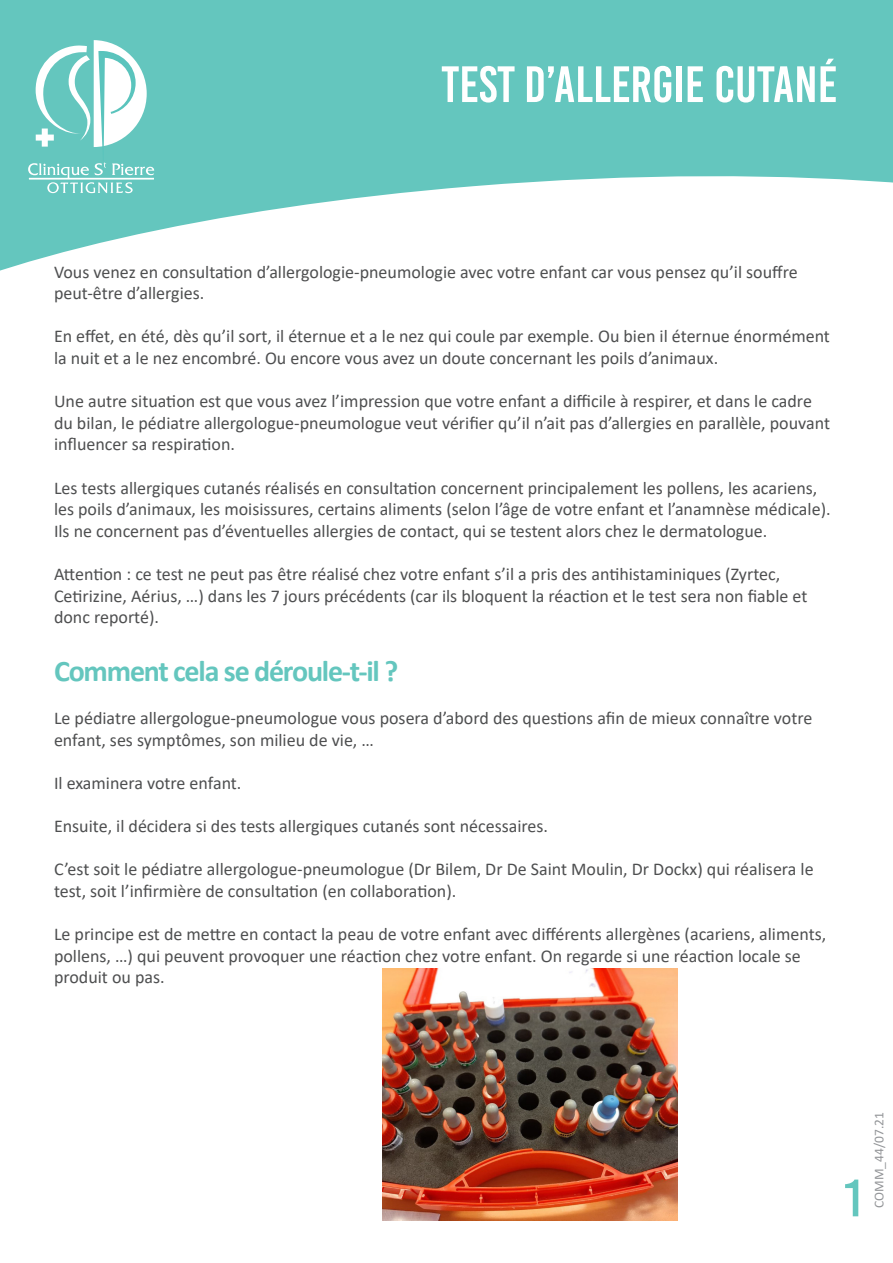
<style>
.page{position:relative;width:893px;height:1263px;background:#fff}
.page>*{position:absolute;margin:0;border:0;box-sizing:border-box;transform-origin:0 0}
.t1{font:52.5px "Bebas Kai";color:#64c6be}
.t2{font:51px "Bebas Kai";color:#fff}
.t3{font:700 30px "Calibri";letter-spacing:-.04em;color:#64c6be}
.t4{font:18px/21.6px "Calibri";color:#4e4f50}
.t5{font:13.5px "Calibri";color:#939598}
</style>
<div class="page">
<img style="left:383px;top:968px;width:294px;height:252px">
<svg style="left:0;top:0;width:893px;height:271px;fill:#64c6be"></svg>
<svg style="left:28px;top:40px;width:126px;height:153px"></svg>
<p class="t2" style="left:441px;top:57px;width:398px">TEST D’ALLERGIE CUTANÉ</p>
<p class="t4" style="left:54px;top:260px;width:745px">Vous venez en consultation d’allergologie-pneumologie avec votre enfant car vous pensez qu’il souffre peut-être d’allergies.</p>
<p class="t4" style="left:54px;top:325px;width:777px">En effet, en été, dès qu’il sort, il éternue et a le nez qui coule par exemple. Ou bien il éternue énormément la nuit et a le nez encombré. Ou encore vous avez un doute concernant les poils d’animaux.</p>
<p class="t4" style="left:54px;top:390px;width:777px">Une autre situation est que vous avez l’impression que votre enfant a difficile à respirer, et dans le cadre du bilan, le pédiatre allergologue-pneumologue veut vérifier qu’il n’ait pas d’allergies en parallèle, pouvant influencer sa respiration.</p>
<p class="t4" style="left:54px;top:476px;width:778px">Les tests allergiques cutanés réalisés en consultation concernent principalement les pollens, les acariens, les poils d’animaux, les moisissures, certains aliments (selon l’âge de votre enfant et l’anamnèse médicale).</p>
<p class="t4" style="left:54px;top:519px;width:715px">Ils ne concernent pas d’éventuelles allergies de contact, qui se testent alors chez le dermatologue.</p>
<p class="t4" style="left:54px;top:563px;width:755px">Attention : ce test ne peut pas être réalisé chez votre enfant s’il a pris des antihistaminiques (Zyrtec,<br>Cetirizine, Aérius, …) dans les 7 jours précédents (car ils bloquent la réaction et le test sera non fiable et donc reporté).</p>
<p class="t3" style="left:54px;top:650px;width:346px">Comment cela se déroule-t-il ?</p>
<p class="t4" style="left:54px;top:707px;width:760px">Le pédiatre allergologue-pneumologue vous posera d’abord des questions afin de mieux connaître votre enfant, ses symptômes, son milieu de vie, …</p>
<p class="t4" style="left:54px;top:771px;width:189px">Il examinera votre enfant.</p>
<p class="t4" style="left:54px;top:815px;width:496px">Ensuite, il décidera si des tests allergiques cutanés sont nécessaires.</p>
<p class="t4" style="left:54px;top:858px;width:761px">C’est soit le pédiatre allergologue-pneumologue (Dr Bilem, Dr De Saint Moulin, Dr Dockx) qui réalisera le test, soit l’infirmière de consultation (en collaboration).</p>
<p class="t4" style="left:54px;top:923px;width:774px">Le principe est de mettre en contact la peau de votre enfant avec différents allergènes (acariens, aliments, pollens, …) qui peuvent provoquer une réaction chez votre enfant. On regarde si une réaction locale se produit ou pas.</p>
<p class="t1" style="left:844px;top:1170px;width:19px">1</p>
<p class="t5" style="left:870px;top:1208px;width:97px;rotate:-90deg">COMM_44/07.21</p>
</div>
